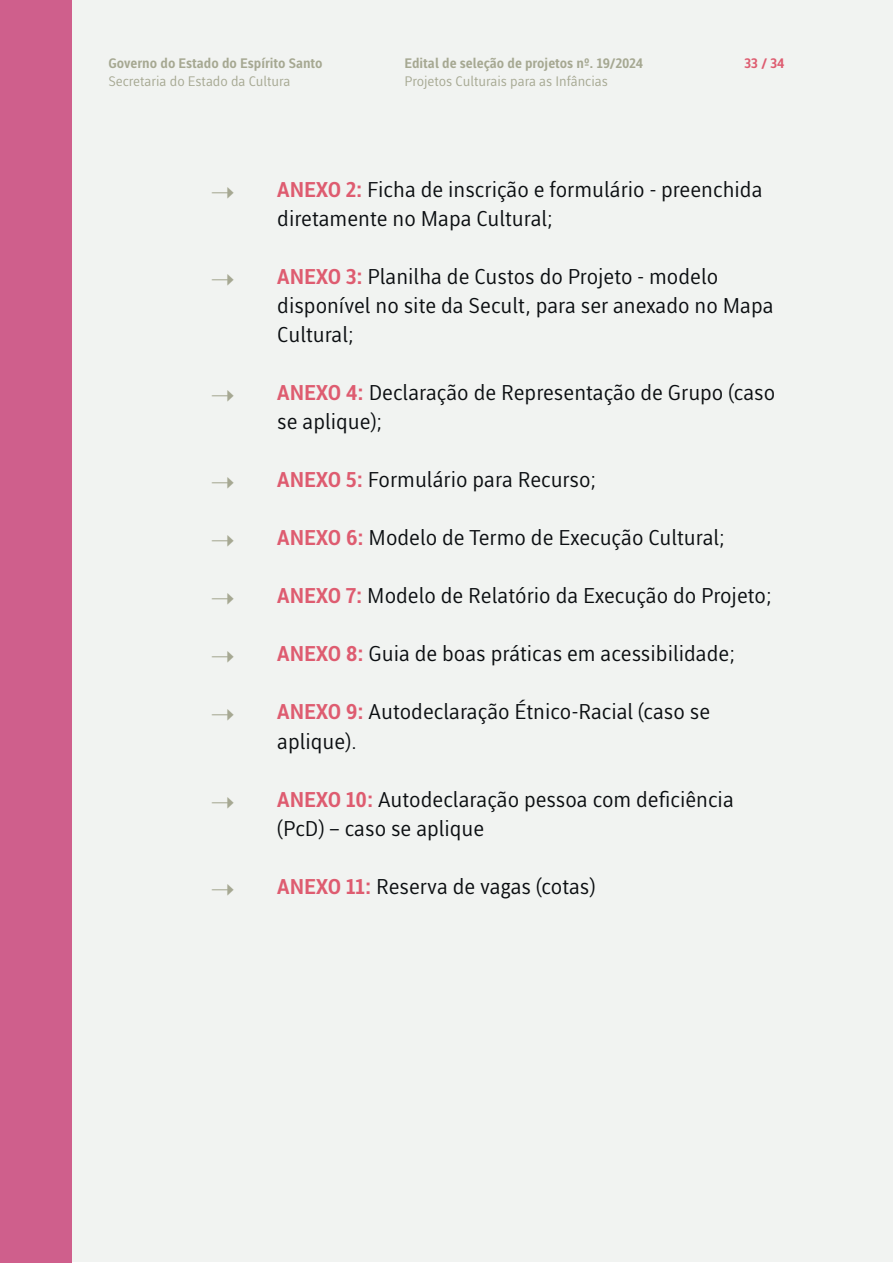
<style>
.page{position:relative;width:893px;height:1263px;background:#fff}
.page>*{position:absolute;margin:0;border:0;box-sizing:border-box;transform-origin:0 0}
.t1{font:21px/29px "Ufes Sans VF Roman";color:#0b0e11}
.t2{font:13.5px/18px "Ufes Sans VF Roman";color:#a6a892}
.t3{font:13.5px "Ufes Sans VF Roman";color:#de5c70}
.s1{color:#de5c70}
</style>
<div class="page">
<div style="left:1px;top:1px;width:891px;height:1261px;background:#f1f3f1"></div>
<div style="left:0;top:0;width:72px;height:1263px;background:#cf5f8c"></div>
<p class="t2" style="left:108px;top:54px;width:216px">Governo do Estado do Espírito Santo<br>Secretaria do Estado da Cultura</p>
<p class="t2" style="left:405px;top:54px;width:240px">Edital de seleção de projetos nº. 19/2024<br>Projetos Culturais para as Infâncias</p>
<p class="t3" style="left:744px;top:55px;width:42px">33 / 34</p>
<p class="t1" style="left:277px;top:175px;width:487px"><span class="s1">ANEXO 2:</span> Ficha de inscrição e formulário - preenchida diretamente no Mapa Cultural;</p>
<p class="t1" style="left:277px;top:262px;width:498px"><span class="s1">ANEXO 3:</span> Planilha de Custos do Projeto - modelo disponível no site da Secult, para ser anexado no Mapa<br>Cultural;</p>
<p class="t1" style="left:277px;top:378px;width:499px"><span class="s1">ANEXO 4:</span> Declaração de Representação de Grupo (caso se aplique);</p>
<p class="t1" style="left:277px;top:465px;width:320px"><span class="s1">ANEXO 5:</span> Formulário para Recurso;</p>
<p class="t1" style="left:277px;top:523px;width:449px"><span class="s1">ANEXO 6:</span> Modelo de Termo de Execução Cultural;</p>
<p class="t1" style="left:277px;top:581px;width:496px"><span class="s1">ANEXO 7:</span> Modelo de Relatório da Execução do Projeto;</p>
<p class="t1" style="left:277px;top:639px;width:459px"><span class="s1">ANEXO 8:</span> Guia de boas práticas em acessibilidade;</p>
<p class="t1" style="left:277px;top:697px;width:435px"><span class="s1">ANEXO 9:</span> Autodeclaração Étnico-Racial (caso se aplique).</p>
<p class="t1" style="left:277px;top:784px;width:458px"><span class="s1">ANEXO 10:</span> Autodeclaração pessoa com deficiência (PcD) – caso se aplique</p>
<p class="t1" style="left:277px;top:871px;width:320px"><span class="s1">ANEXO 11:</span> Reserva de vagas (cotas)</p>
</div>
